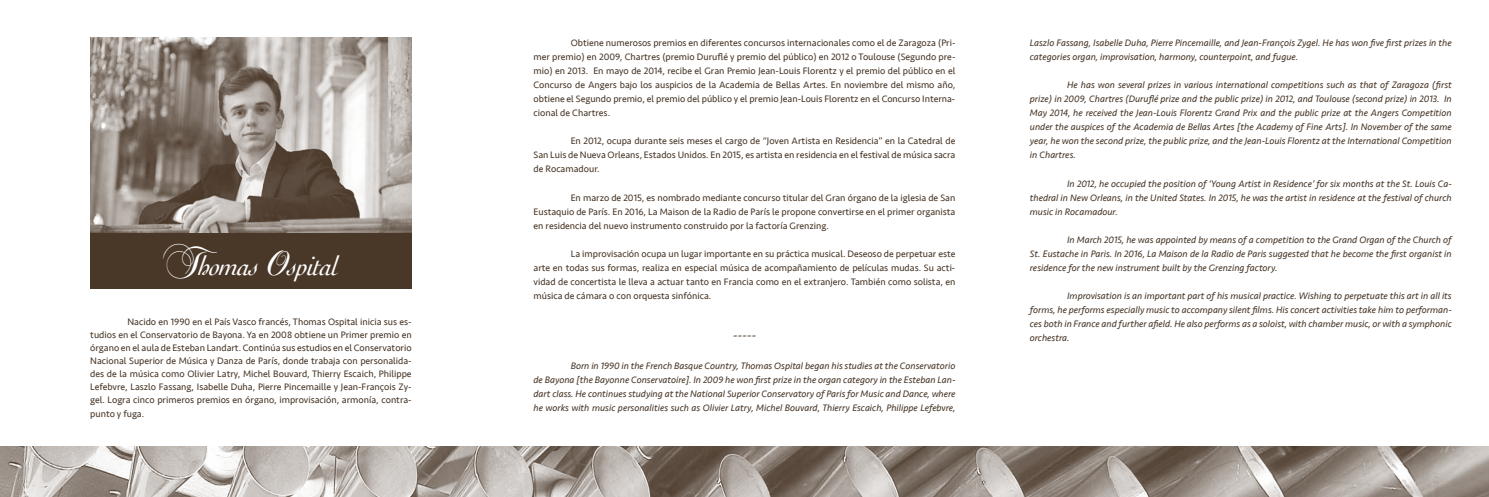
<style>
.page{position:relative;width:1489px;height:497px;background:#fff}
.page>*{position:absolute;margin:0;border:0;box-sizing:border-box;transform-origin:0 0}
.t1{font:italic 27.39px "Cochin";letter-spacing:-.04em;color:#fff}
.t2{font:17.5px "Chopin Script";color:#493728}
.t3{font:italic 9.62px/14px "Seravek";color:#493728;text-align:justify}
.t4{font:9.62px/14px "Seravek";color:#493728;text-align:justify}
.s1{font-family:"Chopin Script";font-style:normal;font-size:38.32px}
</style>
<div class="page">
<div style="left:90px;top:152px;width:321px;height:136px;background:#493728"></div>
<img style="left:90px;top:37px;width:321px;height:195px">
<img style="left:0;top:446px;width:1488px;height:50px">
<h1 class="t1" style="left:163px;top:247px;width:177px"><span class="s1">T</span>homas <span class="s1">O</span>spital</h1>
<p class="t4" style="left:90px;top:314px;width:323px;line-height:13.1px;text-indent:37px">Nacido en 1990 en el País Vasco francés, Thomas Ospital inicia sus es&shy;tudios en el Conservatorio de Bayona. Ya en 2008 obtiene un Primer premio en órgano en el aula de Esteban Landart. Continúa sus estudios en el Conservatorio Nacional Superior de Música y Danza de París, donde trabaja con personalida&shy;des de la música como Olivier Latry, Michel Bouvard, Thierry Escaich, Philippe Lefebvre, Laszlo Fassang, Isabelle Duha, Pierre Pincemaille y Jean-François Zy&shy;gel. Logra cinco primeros premios en órgano, improvisación, armonía, contra&shy;punto y fuga.</p>
<p class="t4" style="left:533px;top:36px;width:423px;text-indent:37px">Obtiene numerosos premios en diferentes concursos internacionales como el de Zaragoza (Pri&shy;mer premio) en 2009, Chartres (premio Duruflé y premio del público) en 2012 o Toulouse (Segundo pre&shy;mio) en 2013. En mayo de 2014, recibe el Gran Premio Jean-Louis Florentz y el premio del público en el Concurso de Angers bajo los auspicios de la Academia de Bellas Artes. En noviembre del mismo año, obtiene el Segundo premio, el premio del público y el premio Jean-Louis Florentz en el Concurso Interna&shy;cional de Chartres.</p>
<p class="t4" style="left:533px;top:134px;width:423px;text-indent:37px">En 2012, ocupa durante seis meses el cargo de “Joven Artista en Residencia” en la Catedral de San Luis de Nueva Orleans, Estados Unidos. En 2015, es artista en residencia en el festival de música sacra de Rocamadour.</p>
<p class="t4" style="left:533px;top:190px;width:423px;text-indent:37px">En marzo de 2015, es nombrado mediante concurso titular del Gran órgano de la iglesia de San Eustaquio de París. En 2016, La Maison de la Radio de París le propone convertirse en el primer organista en residencia del nuevo instrumento construido por la factoría Grenzing.</p>
<p class="t4" style="left:533px;top:246px;width:423px;text-indent:37px">La improvisación ocupa un lugar importante en su práctica musical. Deseoso de perpetuar este arte en todas sus formas, realiza en especial música de acompañamiento de películas mudas. Su acti&shy;vidad de concertista le lleva a actuar tanto en Francia como en el extranjero. También como solista, en música de cámara o con orquesta sinfónica.</p>
<h2 class="t2" style="left:733px;top:322px;width:25px">-----</h2>
<p class="t3" style="left:533px;top:358px;width:423px;text-indent:37px">Born in 1990 in the French Basque Country, Thomas Ospital began his studies at the Conservatorio de Bayona [the Bayonne Conservatoire]. In 2009 he won first prize in the organ category in the Esteban Lan&shy;dart class. He continues studying at the National Superior Conservatory of Paris for Music and Dance, where he works with music personalities such as Olivier Latry, Michel Bouvard, Thierry Escaich, Philippe Lefebvre,</p>
<p class="t3" style="left:1029px;top:36px;width:423px">Laszlo Fassang, Isabelle Duha, Pierre Pincemaille, and Jean-François Zygel. He has won five first prizes in the categories organ, improvisation, harmony, counterpoint, and fugue.</p>
<p class="t3" style="left:1029px;top:78px;width:423px;text-indent:37px">He has won several prizes in various international competitions such as that of Zaragoza (first prize) in 2009, Chartres (Duruflé prize and the public prize) in 2012, and Toulouse (second prize) in 2013. In May 2014, he received the Jean-Louis Florentz Grand Prix and the public prize at the Angers Competition under the auspices of the Academia de Bellas Artes [the Academy of Fine Arts]. In November of the same year, he won the second prize, the public prize, and the Jean-Louis Florentz at the International Competition in Chartres.</p>
<p class="t3" style="left:1029px;top:176px;width:423px;text-indent:37px">In 2012, he occupied the position of ‘Young Artist in Residence’ for six months at the St. Louis Ca&shy;thedral in New Orleans, in the United States. In 2015, he was the artist in residence at the festival of church music in Rocamadour.</p>
<p class="t3" style="left:1029px;top:232px;width:423px;text-indent:37px">In March 2015, he was appointed by means of a competition to the Grand Organ of the Church of St. Eustache in Paris. In 2016, La Maison de la Radio de Paris suggested that he become the first organist in residence for the new instrument built by the Grenzing factory.</p>
<p class="t3" style="left:1029px;top:288px;width:423px;text-indent:37px">Improvisation is an important part of his musical practice. Wishing to perpetuate this art in all its forms, he performs especially music to accompany silent films. His concert activities take him to performan&shy;ces both in France and further afield. He also performs as a soloist, with chamber music, or with a symphonic orchestra.</p>
</div>
